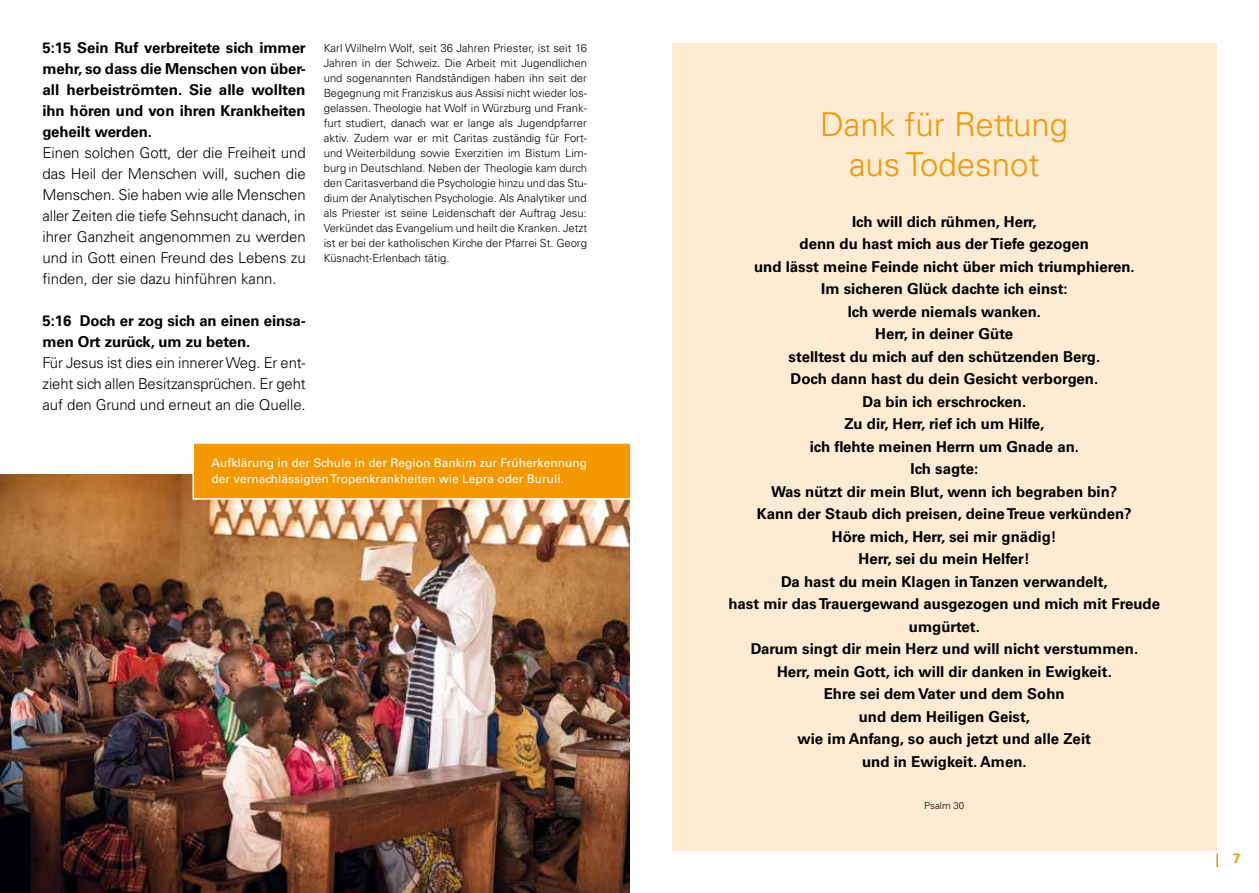
<style>
.page{position:relative;width:1259px;height:893px;background:#fff}
.page>*{position:absolute;margin:0;border:0;box-sizing:border-box;transform-origin:0 0}
.t1{font:300 33px/39.6px "Univers LT Std";color:#f39800;text-align:center}
.t2{font:700 15px/22.5px "Univers LT Std";color:#000;text-align:justify}
.t3{font:300 15px/21px "Univers LT Std";letter-spacing:-.005em;color:#000;text-align:justify}
.t4{font:700 13.5px "Univers LT Std";color:#f39800}
.t5{font:12px/16.5px "Univers LT Std";color:#fff}
.t6{font:300 11.25px/15px "Univers LT Std";color:#000;text-align:justify}
.t7{font:300 9.75px "Univers LT Std";color:#000}
</style>
<div class="page">
<svg style="left:1216px;top:853px;width:2px;height:14px"></svg>
<img style="left:0;top:474px;width:629px;height:419px">
<div style="left:192px;top:442px;width:439px;height:58px;background:#f39800;border:2px solid #fff"></div>
<div style="left:672px;top:43px;width:544px;height:807px;background:#feebd3"></div>
<p class="t2" style="left:43px;top:38px;width:265px;line-height:21px">5:15 Sein Ruf verbreitete sich immer mehr, so dass die Menschen von über&shy;all herbeiströmten. Sie alle wollten ihn hören und von ihren Krankheiten geheilt werden.</p>
<p class="t3" style="left:43px;top:143px;width:265px">Einen solchen Gott, der die Freiheit und das Heil der Menschen will, suchen die Menschen. Sie haben wie alle Menschen aller Zeiten die tiefe Sehnsucht danach, in ihrer Ganzheit angenommen zu werden und in Gott einen Freund des Lebens zu finden, der sie dazu hinführen kann.</p>
<p class="t2" style="left:43px;top:311px;width:265px;line-height:21px">5:16 Doch er zog sich an einen einsa&shy;men Ort zurück, um zu beten.</p>
<p class="t3" style="left:43px;top:353px;width:265px">Für Jesus ist dies ein innerer Weg. Er ent&shy;zieht sich allen Besitzansprüchen. Er geht auf den Grund und erneut an die Quelle.</p>
<p class="t6" style="left:324px;top:40px;width:265px">Karl Wilhelm Wolf, seit 36 Jahren Priester, ist seit 16<br>Jahren in der Schweiz. Die Arbeit mit Jugendlichen und sogenannten Randständigen haben ihn seit der Begegnung mit Franziskus aus Assisi nicht wieder los&shy;gelassen. Theologie hat Wolf in Würzburg und Frank&shy;furt studiert, danach war er lange als Jugendpfarrer aktiv. Zudem war er mit Caritas zuständig für Fort&shy;und Weiterbildung sowie Exerzitien im Bistum Lim&shy;burg in Deutschland. Neben der Theologie kam durch den Caritasverband die Psychologie hinzu und das Stu&shy;dium der Analytischen Psychologie. Als Analytiker und als Priester ist seine Leidenschaft der Auftrag Jesu:<br>Verkündet das Evangelium und heilt die Kranken. Jetzt ist er bei der katholischen Kirche der Pfarrei St. Georg Küsnacht-Erlenbach tätig.</p>
<p class="t5" style="left:211px;top:454px;width:377px">Aufklärung in der Schule in der Region Bankim zur Früherkennung der vernachlässigten Tropenkrankheiten wie Lepra oder Buruli.</p>
<h1 class="t1" style="left:820px;top:105px;width:250px">Dank für Rettung aus Todesnot</h1>
<p class="t2" style="left:728px;top:210px;width:433px;text-align:center">Ich will dich rühmen, Herr,<br>denn du hast mich aus der Tiefe gezogen<br>und lässt meine Feinde nicht über mich triumphieren.<br>Im sicheren Glück dachte ich einst:<br>Ich werde niemals wanken.<br>Herr, in deiner Güte<br>stelltest du mich auf den schützenden Berg.<br>Doch dann hast du dein Gesicht verborgen.<br>Da bin ich erschrocken.<br>Zu dir, Herr, rief ich um Hilfe,<br>ich flehte meinen Herrn um Gnade an.<br>Ich sagte:<br>Was nützt dir mein Blut, wenn ich begraben bin?<br>Kann der Staub dich preisen, deine Treue verkünden?<br>Höre mich, Herr, sei mir gnädig!<br>Herr, sei du mein Helfer!<br>Da hast du mein Klagen in Tanzen verwandelt,<br>hast mir das Trauergewand ausgezogen und mich mit Freude umgürtet.<br>Darum singt dir mein Herz und will nicht verstummen.<br>Herr, mein Gott, ich will dir danken in Ewigkeit.<br>Ehre sei dem Vater und dem Sohn<br>und dem Heiligen Geist,<br>wie im Anfang, so auch jetzt und alle Zeit<br>und in Ewigkeit. Amen.</p>
<p class="t7" style="left:924px;top:799px;width:42px">Psalm 30</p>
<p class="t4" style="left:1232px;top:851px;width:9px">7</p>
</div>
